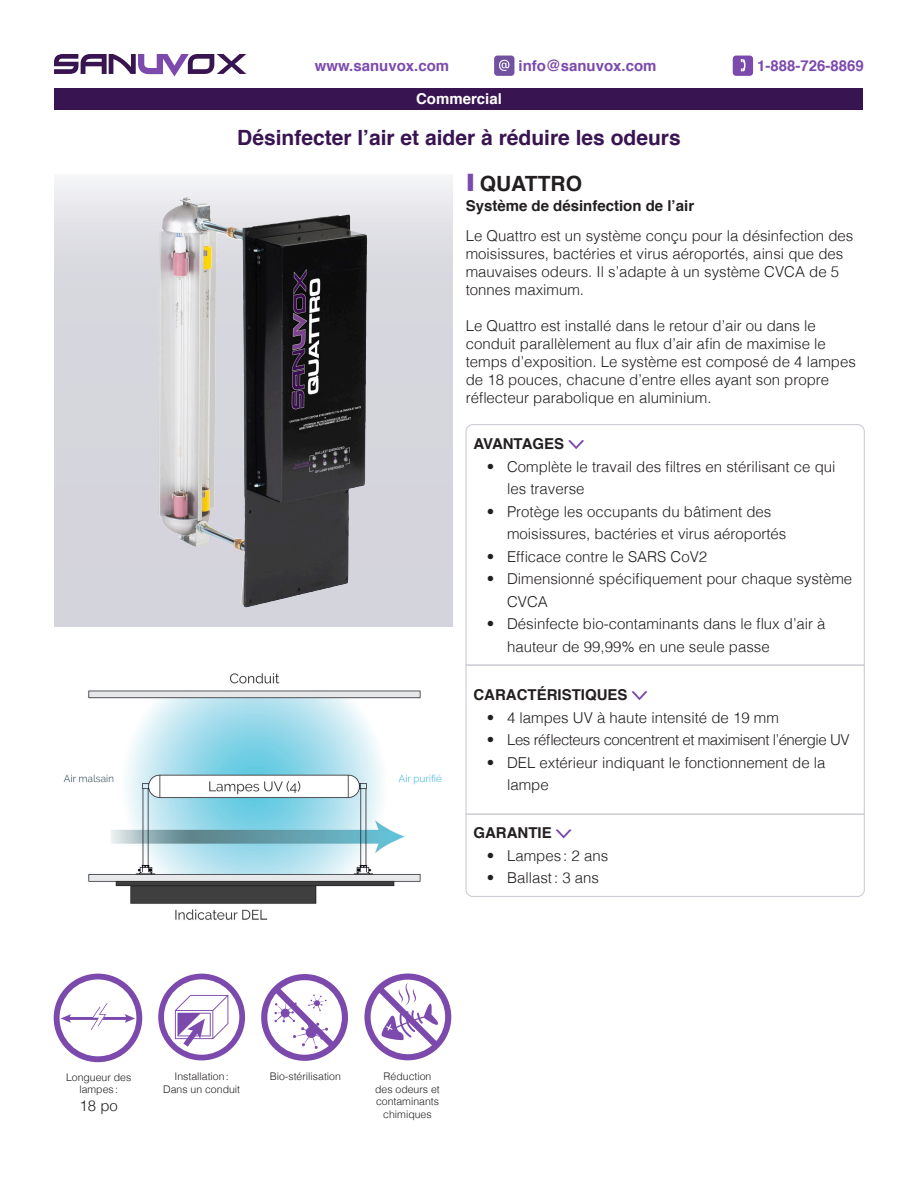
<style>
.page{position:relative;width:918px;height:1188px;background:#fff}
.page>*{position:absolute;margin:0;border:0;box-sizing:border-box;transform-origin:0 0}
.Slogan{font:700 21px "Helvetica";color:#381451}
.Nom_de_produit{font:700 21px "Helvetica";color:#231f20}
.Description{font:300 15px/18px "Helvetica";color:#231f20}
.Description-2{font:300 15px "Helvetica";letter-spacing:-.03em;color:#231f20}
.t1{font:700 15px "Helvetica";color:#7c4aad}
.Sous-titres{font:700 15px "Helvetica";color:#231f20}
.Type{font:700 15px "Helvetica";color:#231f20}
.Catégorie{font:700 15px "Helvetica";color:#fff}
.Légende{font:300 15px "Helvetica";color:#231f20}
.Légende-2{font:300 10.5px/12.6px "Helvetica";color:#231f20;text-align:center}
.s1{font-size:24px;color:#7c4aad}
</style>
<div class="page">
<svg style="left:54px;top:179px;width:398px;height:447px"></svg>
<img style="left:158px;top:198px;width:26px;height:336px">
<div style="left:55px;top:88px;width:808px;height:22px;background:#381451"></div>
<svg style="left:261px;top:974px;width:87px;height:87px"></svg>
<svg style="left:158px;top:974px;width:87px;height:86px"></svg>
<svg style="left:364px;top:974px;width:87px;height:86px"></svg>
<svg style="left:54px;top:974px;width:88px;height:88px"></svg>
<svg style="left:54px;top:54px;width:192px;height:23px"></svg>
<svg style="left:494px;top:56px;width:20px;height:20px"></svg>
<svg style="left:733px;top:56px;width:20px;height:20px"></svg>
<svg style="left:465px;top:424px;width:400px;height:242px"></svg>
<svg style="left:632px;top:691px;width:15px;height:9px"></svg>
<div style="left:466px;top:665px;width:399px;height:150px;border:1px solid #cdcdd7"></div>
<svg style="left:465px;top:813px;width:400px;height:84px"></svg>
<img style="left:63px;top:673px;width:379px;height:247px">
<p class="t1" style="left:315px;top:54px;width:136px">www.sanuvox.com</p>
<p class="t1" style="left:519px;top:54px;width:139px">info@sanuvox.com</p>
<p class="t1" style="left:757px;top:54px;width:108px">1-888-726-8869</p>
<p class="Catégorie" style="left:416px;top:87px;width:87px">Commercial</p>
<p class="Slogan" style="left:237px;top:121px;width:445px">Désinfecter l’air et aider à réduire les odeurs</p>
<p class="Nom_de_produit" style="left:466px;top:167px;width:118px"><span class="s1">|</span>QUATTRO</p>
<p class="Type" style="left:466px;top:193px;width:230px">Système de désinfection de l’air</p>
<p class="Description" style="left:466px;top:225px;width:389px">Le Quattro est un système conçu pour la désinfection des moisissures, bactéries et virus aéroportés, ainsi que des mauvaises odeurs. Il s’adapte à un système CVCA de 5 tonnes maximum.</p>
<p class="Description" style="left:466px;top:315px;width:392px">Le Quattro est installé dans le retour d’air ou dans le conduit parallèlement au flux d’air afin de maximise le temps d’exposition. Le système est composé de 4 lampes de 18 pouces, chacune d’entre elles ayant son propre réflecteur parabolique en aluminium.</p>
<p class="Sous-titres" style="left:473px;top:432px;width:92px">AVANTAGES</p>
<p class="Description" style="left:507px;top:454px;width:330px;line-height:22.5px;text-indent:-20px">• Complète le travail des filtres en stérilisant ce qui les traverse</p>
<p class="Description" style="left:507px;top:499px;width:281px;line-height:22.5px;text-indent:-20px">• Protège les occupants du bâtiment des moisissures, bactéries et virus aéroportés</p>
<p class="Description" style="left:487px;top:546px;width:222px">• Efficace contre le SARS CoV2</p>
<p class="Description" style="left:507px;top:567px;width:347px;line-height:22.5px;text-indent:-20px">• Dimensionné spécifiquement pour chaque système<br>CVCA</p>
<p class="Description" style="left:507px;top:612px;width:320px;line-height:22.5px;text-indent:-20px">• Désinfecte bio-contaminants dans le flux d’air à hauteur de 99,99% en une seule passe</p>
<p class="Sous-titres" style="left:473px;top:683px;width:156px">CARACTÉRISTIQUES</p>
<p class="Description" style="left:487px;top:707px;width:294px">• 4 lampes UV à haute intensité de 19 mm</p>
<p class="Description-2" style="left:487px;top:727px;width:364px">• Les réflecteurs concentrent et maximisent l’énergie UV</p>
<p class="Description" style="left:507px;top:750px;width:320px;line-height:22.5px;text-indent:-20px">• DEL extérieur indiquant le fonctionnement de la lampe</p>
<p class="Sous-titres" style="left:473px;top:821px;width:80px">GARANTIE</p>
<p class="Description" style="left:487px;top:846px;width:123px">• Lampes: 2 ans</p>
<p class="Description" style="left:487px;top:868px;width:114px">• Ballast: 3 ans</p>
<p class="Légende-2" style="left:66px;top:1070px;width:67px">Longueur des</p>
<p class="Légende-2" style="left:270px;top:1069px;width:73px">Bio-stérilisation</p>
<p class="Légende-2" style="left:79px;top:1083px;width:40px">lampes :</p>
<p class="Légende" style="left:80px;top:1093px;width:40px">18 po</p>
<p class="Légende-2" style="left:174px;top:1069px;width:56px">Installation:</p>
<p class="Légende-2" style="left:163px;top:1082px;width:79px">Dans un conduit</p>
<p class="Légende-2" style="left:375px;top:1069px;width:66px">Réduction des odeurs et contaminants chimiques</p>
</div>
